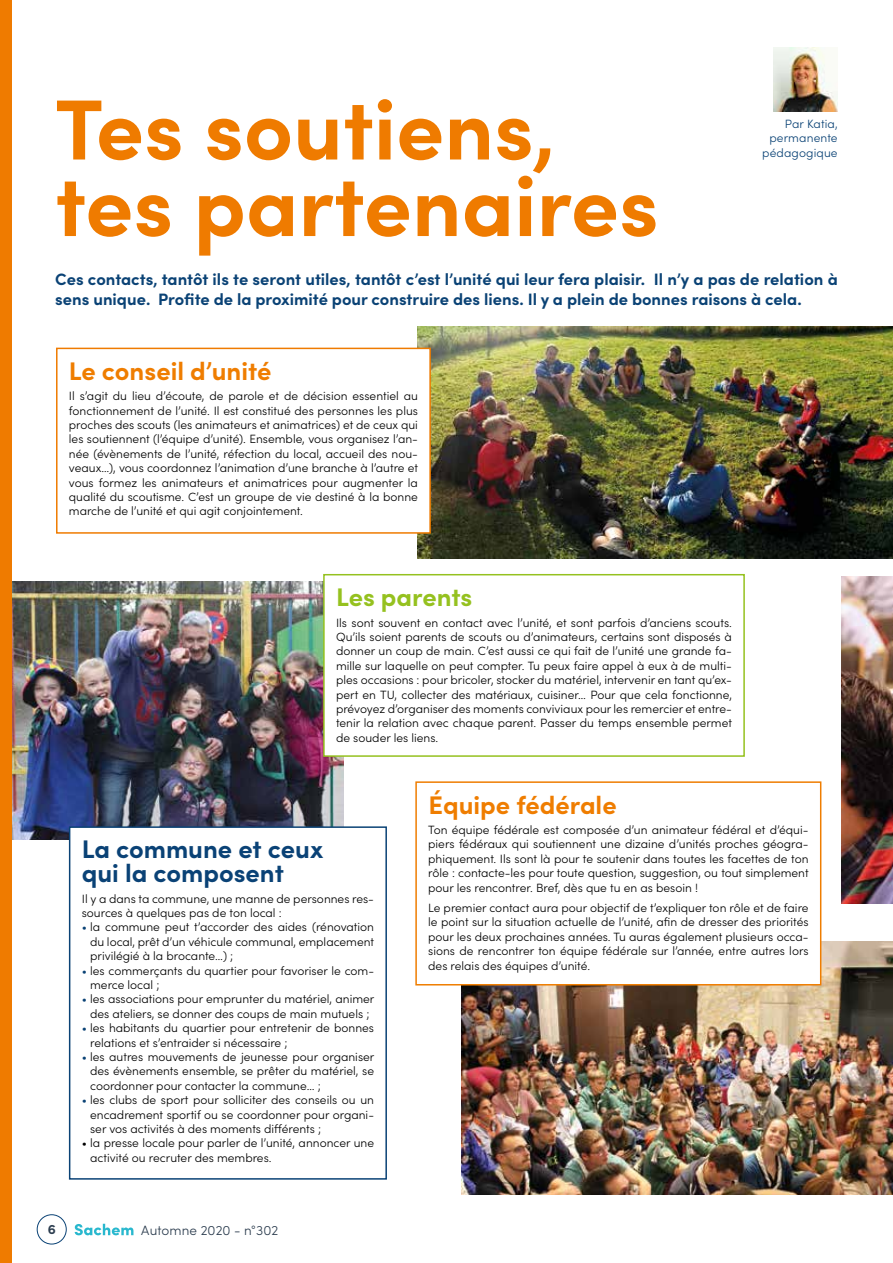
<style>
.page{position:relative;width:893px;height:1263px;background:#fff}
.page>*{position:absolute;margin:0;border:0;box-sizing:border-box;transform-origin:0 0}
.t1{font:700 85.5px "Sofia Pro";color:#ef7b00}
.t2{font:700 25.5px "Sofia Pro";color:#ef7d00}
.t3{font:700 25.5px/24.6px "Sofia Pro";color:#0a4276}
.t4{font:700 25.5px "Sofia Pro";color:#95c11f}
.t5{font:700 16.5px/19.8px "Sofia Pro";color:#0a4275}
.t6{font:700 13.65px "Sofia Pro";color:#2c3d4f}
.t7{font:300 13.5px "Sofia Pro";letter-spacing:.01em;color:#2c3d4f}
.t8{font:300 12px/14.4px "Sofia Pro";color:#000;text-align:justify}
.t9{font:300 12px/14.4px "Sofia Pro";letter-spacing:.01em;color:#0a4275;text-align:right}
.s1{color:#0a4275}
</style>
<div class="page">
<img style="left:842px;top:576px;width:51px;height:328px">
<img style="left:418px;top:327px;width:475px;height:231px">
<img style="left:11px;top:581px;width:333px;height:258px">
<img style="left:461px;top:942px;width:432px;height:253px">
<img style="left:774px;top:48px;width:64px;height:64px">
<div style="left:57px;top:348px;width:373px;height:185px;background:#fff"></div>
<div style="left:56px;top:348px;width:375px;height:186px;border:2px solid #ef7b00"></div>
<div style="left:416px;top:782px;width:405px;height:203px;background:#fff"></div>
<div style="left:415px;top:781px;width:406px;height:204px;border:2px solid #ef7d00"></div>
<div style="left:324px;top:575px;width:420px;height:181px;background:#fff"></div>
<div style="left:323px;top:574px;width:422px;height:183px;border:2px solid #95c11f"></div>
<div style="left:70px;top:827px;width:316px;height:352px;background:#fff"></div>
<div style="left:69px;top:826px;width:318px;height:353px;border:2px solid #0a4275"></div>
<div style="left:0;top:0;width:11px;height:1263px;background:#ef7b00"></div>
<svg style="left:75px;top:1224px;width:58px;height:11px"></svg>
<div style="left:37px;top:1214px;width:30px;height:30px;border:1px solid #0a4275;border-radius:50%"></div>
<h1 class="t1" style="left:55px;top:64px;width:502px">Tes soutiens,</h1>
<p class="t9" style="left:769px;top:116px;width:70px">Par Katia, permanente</p>
<p class="t9" style="left:762px;top:145px;width:77px">pédagogique</p>
<h1 class="t1" style="left:55px;top:140px;width:605px">tes partenaires</h1>
<h3 class="t5" style="left:55px;top:268px;width:784px">Ces contacts, tantôt ils te seront utiles, tantôt c’est l’unité qui leur fera plaisir. Il n’y a pas de relation à sens unique. Profite de la proximité pour construire des liens. Il y a plein de bonnes raisons à cela.</h3>
<h2 class="t2" style="left:69px;top:351px;width:204px">Le conseil d’unité</h2>
<p class="t8" style="left:69px;top:388px;width:351px">Il s’agit du lieu d’écoute, de parole et de décision essentiel au fonctionnement de l’unité. Il est constitué des personnes les plus proches des scouts (les animateurs et animatrices) et de ceux qui les soutiennent (l’équipe d’unité). Ensemble, vous organisez l’an&shy;née (évènements de l’unité, réfection du local, accueil des nou&shy;veaux…), vous coordonnez l’animation d’une branche à l’autre et vous formez les animateurs et animatrices pour augmenter la qualité du scoutisme. C’est un groupe de vie destiné à la bonne marche de l’unité et qui agit conjointement.</p>
<h2 class="t4" style="left:336px;top:577px;width:138px">Les parents</h2>
<p class="t8" style="left:336px;top:614px;width:397px">Ils sont souvent en contact avec l’unité, et sont parfois d’anciens scouts.<br>Qu’ils soient parents de scouts ou d’animateurs, certains sont disposés à donner un coup de main. C’est aussi ce qui fait de l’unité une grande fa&shy;mille sur laquelle on peut compter. Tu peux faire appel à eux à de multi&shy;ples occasions : pour bricoler, stocker du matériel, intervenir en tant qu’ex&shy;pert en TU, collecter des matériaux, cuisiner… Pour que cela fonctionne, prévoyez d’organiser des moments conviviaux pour les remercier et entre&shy;tenir la relation avec chaque parent. Passer du temps ensemble permet de souder les liens.</p>
<h2 class="t3" style="left:82px;top:834px;width:243px">La commune et ceux qui la composent</h2>
<p class="t8" style="left:82px;top:890px;width:294px">Il y a dans ta commune, une manne de personnes res&shy;sources à quelques pas de ton local :</p>
<p class="t8" style="left:90px;top:919px;width:285px;text-indent:-8px"><span class="s1">•</span> la commune peut t’accorder des aides (rénovation du local, prêt d’un véhicule communal, emplacement privilégié à la brocante…) ;</p>
<p class="t8" style="left:90px;top:962px;width:285px;text-indent:-8px"><span class="s1">•</span> les commerçants du quartier pour favoriser le com&shy;merce local ;</p>
<p class="t8" style="left:82px;top:991px;width:294px;text-align:center"><span class="s1">•</span> les associations pour emprunter du matériel, animer des ateliers, se donner des coups de main mutuels ;</p>
<p class="t8" style="left:90px;top:1020px;width:285px;text-indent:-8px"><span class="s1">•</span> les habitants du quartier pour entretenir de bonnes relations et s’entraider si nécessaire ;</p>
<p class="t8" style="left:90px;top:1049px;width:286px;text-indent:-8px"><span class="s1">•</span> les autres mouvements de jeunesse pour organiser des évènements ensemble, se prêter du matériel, se coordonner pour contacter la commune… ;</p>
<p class="t8" style="left:90px;top:1092px;width:285px;text-indent:-8px"><span class="s1">•</span> les clubs de sport pour solliciter des conseils ou un encadrement sportif ou se coordonner pour organi&shy;ser vos activités à des moments différents ;</p>
<p class="t8" style="left:90px;top:1135px;width:285px;text-indent:-8px">• la presse locale pour parler de l’unité, annoncer une activité ou recruter des membres.</p>
<p class="t6" style="left:48px;top:1219px;width:10px">6</p>
<p class="t7" style="left:141px;top:1221px;width:138px">Automne 2020 - n°302</p>
<h2 class="t2" style="left:428px;top:785px;width:190px">Équipe fédérale</h2>
<p class="t8" style="left:428px;top:822px;width:382px">Ton équipe fédérale est composée d’un animateur fédéral et d’équi&shy;piers fédéraux qui soutiennent une dizaine d’unités proches géogra&shy;phiquement. Ils sont là pour te soutenir dans toutes les facettes de ton rôle : contacte-les pour toute question, suggestion, ou tout simplement pour les rencontrer. Bref, dès que tu en as besoin !</p>
<p class="t8" style="left:428px;top:900px;width:382px">Le premier contact aura pour objectif de t’expliquer ton rôle et de faire le point sur la situation actuelle de l’unité, afin de dresser des priorités pour les deux prochaines années. Tu auras également plusieurs occa&shy;sions de rencontrer ton équipe fédérale sur l’année, entre autres lors des relais des équipes d’unité.</p>
</div>
